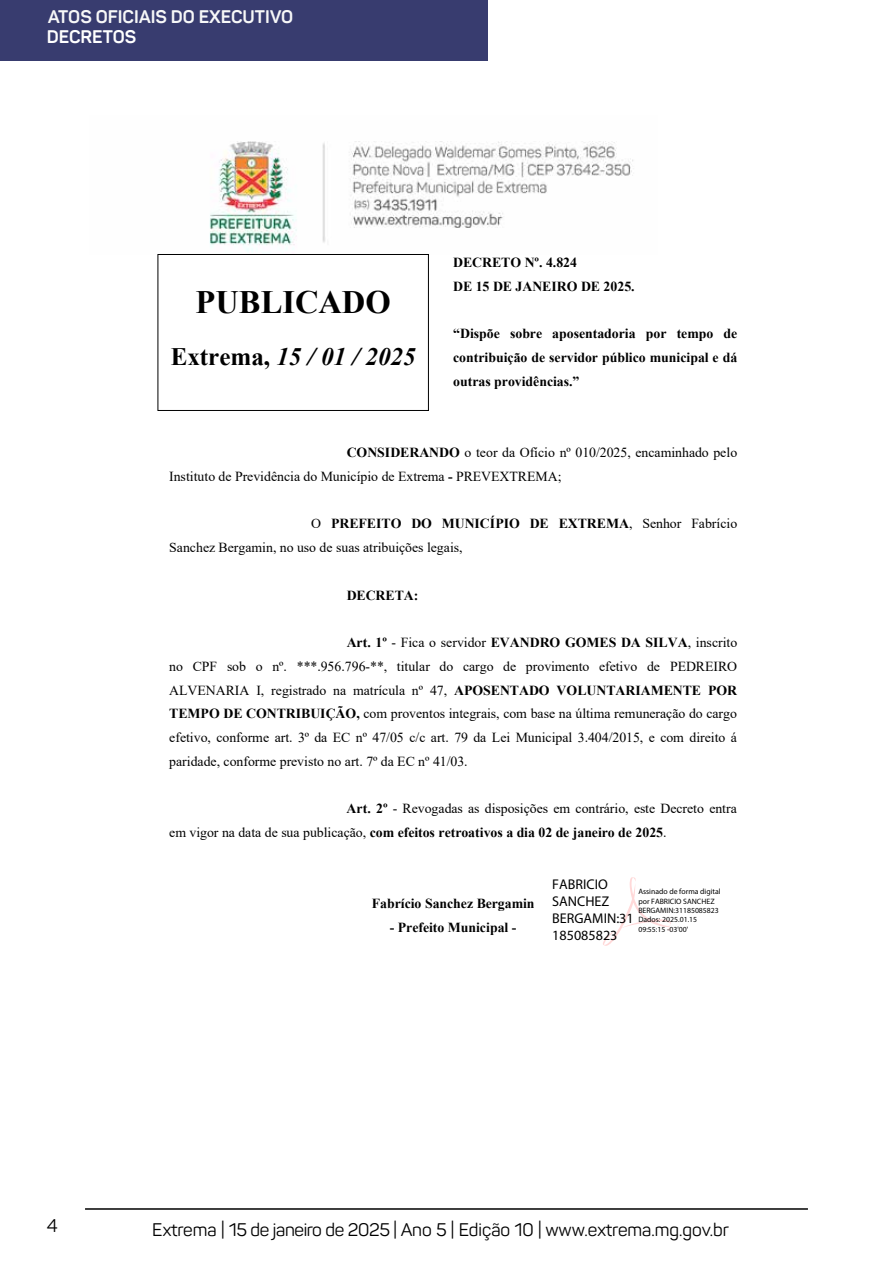
<style>
.page{position:relative;width:893px;height:1263px;background:#fff}
.page>*{position:absolute;margin:0;border:0;box-sizing:border-box;transform-origin:0 0}
.t1{font:700 32.55px "Times New Roman";color:#000}
.t2{font:italic 700 25.05px "Times New Roman";color:#000}
.t3{font:18px "Panton";color:#000}
.t4{font:700 18px "Panton";color:#f7f8f8}
.t5{font:700 18px "Panton";color:#fff}
.t6{font:14.1px/17px "Myriad Pro";color:#000}
.t7{font:13.8px/23.7px "Times New Roman";color:#000}
.t8{font:700 13.8px/23.9px "Times New Roman";color:#000}
.t9{font:7.8px/9.3px "Myriad Pro";color:#000}
.s1{font-style:normal}
.s2{font-weight:700}
</style>
<div class="page">
<hr style="left:85px;top:1208px;width:723px;height:2px;background:#000">
<div style="left:0;top:0;width:488px;height:61px;background:#383c6f"></div>
<img style="left:209px;top:141px;width:424px;height:111px">
<div style="left:157px;top:254px;width:272px;height:157px;border:1px solid #000"></div>
<svg style="left:603px;top:877px;width:68px;height:68px"></svg>
<h3 class="t4" style="left:48px;top:6px;width:247px">ATOS OFICIAIS DO EXECUTIVO</h3>
<h3 class="t5" style="left:47px;top:26px;width:91px">DECRETOS</h3>
<h1 class="t1" style="left:196px;top:279px;width:197px">PUBLICADO</h1>
<h2 class="t2" style="left:171px;top:339px;width:246px"><span class="s1">Extrema,</span> 15 / 01 / 2025</h2>
<p class="t8" style="left:453px;top:250px;width:183px">DECRETO Nº. 4.824<br>DE 15 DE JANEIRO DE 2025.</p>
<p class="t8" style="left:453px;top:321px;width:286px;text-align:justify">“Dispõe sobre aposentadoria por tempo de contribuição de servidor público municipal e dá outras providências.”</p>
<p class="t7" style="left:169px;top:440px;width:569px;text-indent:177px"><span class="s2">CONSIDERANDO</span> o teor da Ofício nº 010/2025, encaminhado pelo<br>Instituto de Previdência do Município de Extrema <span class="s2">-</span> PREVEXTREMA;</p>
<p class="t7" style="left:169px;top:511px;width:569px;text-indent:142px">O <span class="s2">PREFEITO DO MUNICÍPIO DE EXTREMA</span>, Senhor Fabrício<br>Sanchez Bergamin, no uso de suas atribuições legais,</p>
<p class="t8" style="left:347px;top:583px;width:73px">DECRETA:</p>
<p class="t7" style="left:169px;top:630px;width:570px;text-align:justify;text-indent:177px"><span class="s2">Art. 1º</span> - Fica o servidor <span class="s2">EVANDRO GOMES DA SILVA</span>, inscrito no CPF sob o nº. ***.956.796-**, titular do cargo de provimento efetivo de PEDREIRO ALVENARIA I, registrado na matrícula nº 47, <span class="s2">APOSENTADO VOLUNTARIAMENTE POR TEMPO DE CONTRIBUIÇÃO,</span> com proventos integrais, com base na última remuneração do cargo efetivo, conforme art. 3º da EC nº 47/05 c/c art. 79 da Lei Municipal 3.404/2015, e com direito á paridade, conforme previsto no art. 7º da EC nº 41/03.</p>
<p class="t7" style="left:169px;top:796px;width:569px;text-indent:177px"><span class="s2">Art. 2º</span> - Revogadas as disposições em contrário, este Decreto entra em vigor na data de sua publicação, <span class="s2">com efeitos retroativos a dia 02 de janeiro de 2025</span>.</p>
<p class="t8" style="left:372px;top:891px;width:164px">Fabrício Sanchez Bergamin</p>
<p class="t8" style="left:390px;top:915px;width:128px">- Prefeito Municipal -</p>
<p class="t6" style="left:552px;top:876px;width:83px">FABRICIO<br>SANCHEZ<br>BERGAMIN:31<br>185085823</p>
<p class="t9" style="left:638px;top:887px;width:84px">Assinado de forma digital por FABRICIO SANCHEZ<br>BERGAMIN:31185085823<br>Dados: 2025.01.15<br>09:55:15 -03'00'</p>
<h3 class="t3" style="left:47px;top:1215px;width:12px">4</h3>
<h3 class="t3" style="left:152px;top:1219px;width:579px">Extrema | 15 de janeiro de 2025 | Ano 5 | Edição 10 | www.extrema.mg.gov.br</h3>
</div>
